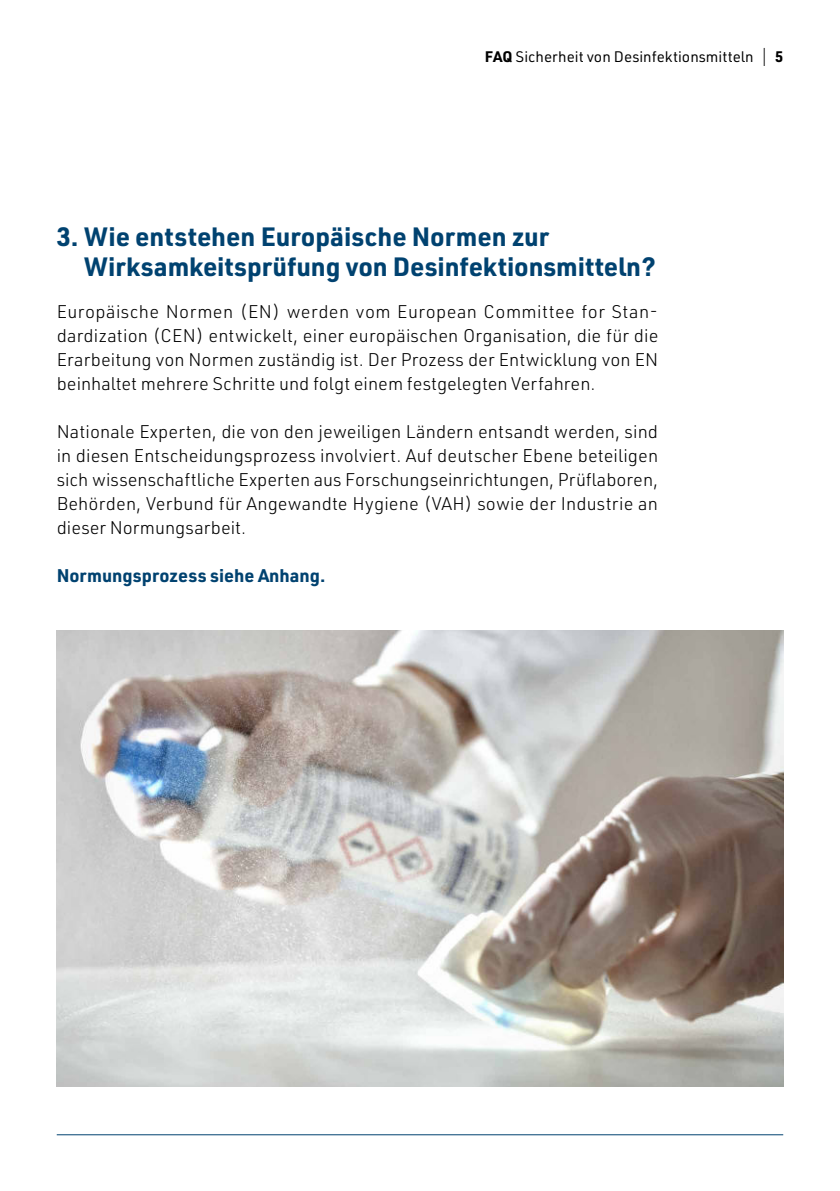
<style>
.page{position:relative;width:840px;height:1191px;background:#fff}
.page>*{position:absolute;margin:0;border:0;box-sizing:border-box;transform-origin:0 0}
.t1{font:700 26px/30px "URWDIN";color:#004270}
.t2{font:300 18px/24px "URWDIN";letter-spacing:.005em;color:#000;text-align:justify}
.t3{font:700 18px "URWDIN";color:#004270}
.t4{font:15px "URWDIN";color:#000}
.s1{font-weight:700}
.s2{font-size:20.4px}
</style>
<div class="page">
<hr style="left:57px;top:1134px;width:725px;height:1px;background:#004270">
<img style="left:57px;top:630px;width:725px;height:456px">
<p class="t4" style="left:484px;top:50px;width:299px"><span class="s1">FAQ</span> Sicherheit von Desinfektionsmitteln <span class="s2">|</span> <span class="s1">5</span></p>
<h1 class="t1" style="left:84px;top:223px;width:573px;text-indent:-27px">3. Wie entstehen Europäische Normen zur<br>Wirksamkeitsprüfung von Desinfektionsmitteln?</h1>
<p class="t2" style="left:57px;top:300px;width:603px">Europäische Normen (EN) werden vom European Committee for Stan&shy;dardization (CEN) entwickelt, einer europäischen Organisation, die für die Erarbeitung von Normen zuständig ist. Der Prozess der Entwicklung von EN beinhaltet mehrere Schritte und folgt einem festgelegten Verfahren.</p>
<p class="t2" style="left:57px;top:420px;width:602px">Nationale Experten, die von den jeweiligen Ländern entsandt werden, sind in diesen Entscheidungsprozess involviert. Auf deutscher Ebene beteiligen sich wissenschaftliche Experten aus Forschungseinrichtungen, Prüflaboren, Behörden, Verbund für Angewandte Hygiene (VAH) sowie der Industrie an dieser Normungsarbeit.</p>
<p class="t3" style="left:57px;top:567px;width:270px">Normungsprozess siehe Anhang.</p>
</div>
